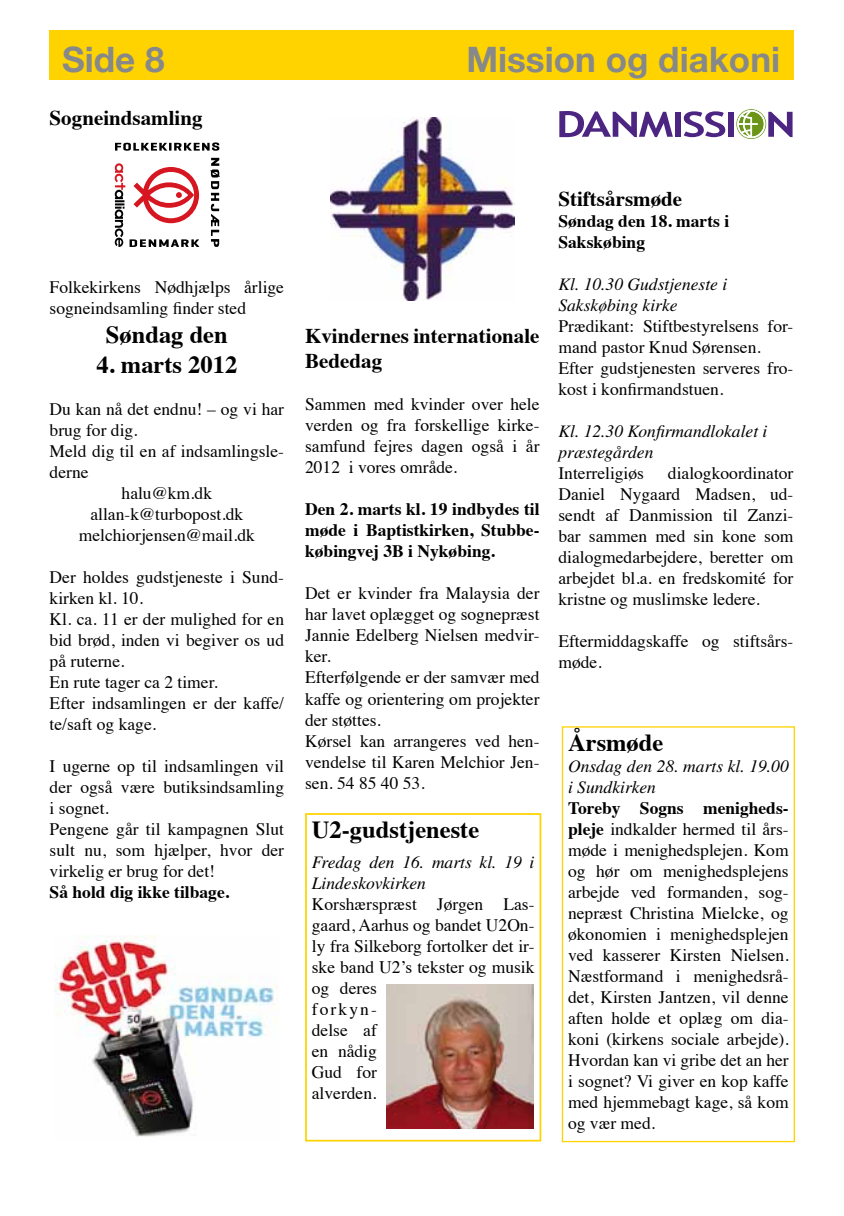
<style>
.page{position:relative;width:844px;height:1216px;background:#fff}
.page>*{position:absolute;margin:0;border:0;box-sizing:border-box;transform-origin:0 0}
.t1{font:700 35px "Helvetica Neue";color:#87888a}
.t2{font:700 24.5px "Times";color:#000}
.t3{font:700 21px/25.2px "Times";color:#000}
.t4{font:17.5px/21px "Times";color:#000}
.t5{font:italic 17.5px/21px "Times";color:#000}
.t6{font:700 17.5px/21px "Times";color:#000;text-align:justify}
.s1{font-weight:700}
</style>
<div class="page">
<div style="left:50px;top:30px;width:744px;height:49px;background:#ffd300"></div>
<svg style="left:210px;top:158px;width:9px;height:89px"></svg>
<svg style="left:115px;top:142px;width:104px;height:9px"></svg>
<svg style="left:115px;top:163px;width:84px;height:84px"></svg>
<img style="left:55px;top:935px;width:223px;height:202px">
<img style="left:330px;top:117px;width:184px;height:184px">
<svg style="left:559px;top:111px;width:113px;height:26px"></svg>
<div style="left:674px;top:112px;width:6px;height:25px;background:#4c2582"></div>
<svg style="left:683px;top:111px;width:42px;height:26px"></svg>
<div style="left:728px;top:112px;width:6px;height:25px;background:#4c2582"></div>
<svg style="left:736px;top:109px;width:56px;height:30px"></svg>
<div style="left:305px;top:813px;width:236px;height:328px;border:2px solid #ffd300"></div>
<div style="left:561px;top:726px;width:233px;height:416px;border:1px solid #ffd300"></div>
<img style="left:386px;top:984px;width:147px;height:144px">
<h1 class="t1" style="left:62px;top:38px;width:104px">Side 8</h1>
<h1 class="t1" style="left:466px;top:38px;width:315px">Mission og diakoni</h1>
<p class="t3" style="left:50px;top:103px;width:154px">Sogneindsamling</p>
<p class="t4" style="left:50px;top:275px;width:236px">Folkekirkens Nødhjælps årlige sogneindsamling finder sted</p>
<h2 class="t2" style="left:106px;top:312px;width:123px">Søndag den</h2>
<h2 class="t2" style="left:96px;top:341px;width:142px">4. marts 2012</h2>
<p class="t4" style="left:50px;top:397px;width:236px">Du kan nå det endnu! – og vi har</p>
<p class="t4" style="left:50px;top:418px;width:89px">brug for dig.</p>
<p class="t4" style="left:50px;top:439px;width:236px">Meld dig til en af indsamlingsle-</p>
<p class="t4" style="left:50px;top:460px;width:40px">derne</p>
<p class="t4" style="left:121px;top:481px;width:92px">halu@km.dk</p>
<p class="t4" style="left:90px;top:502px;width:154px">allan-k@turbopost.dk</p>
<p class="t4" style="left:79px;top:523px;width:178px">melchiorjensen@mail.dk</p>
<p class="t4" style="left:50px;top:565px;width:236px">Der holdes gudstjeneste i Sund&shy;kirken kl. 10.<br>Kl. ca. 11 er der mulighed for en bid brød, inden vi begiver os ud på ruterne.<br>En rute tager ca 2 timer.<br>Efter indsamlingen er der kaffe/ te/saft og kage.</p>
<p class="t4" style="left:50px;top:754px;width:236px">I ugerne op til indsamlingen vil der også være butiksindsamling i sognet.<br>Pengene går til kampagnen Slut sult nu, som hjælper, hvor der virkelig er brug for det!</p>
<p class="t6" style="left:50px;top:879px;width:181px">Så hold dig ikke tilbage.</p>
<p class="t3" style="left:305px;top:321px;width:236px">Kvindernes internationale<br>Bededag</p>
<p class="t4" style="left:305px;top:392px;width:236px;text-align:justify">Sammen med kvinder over hele verden og fra forskellige kirke&shy;samfund fejres dagen også i år 2012 i vores område.</p>
<p class="t6" style="left:305px;top:497px;width:236px">Den 2. marts kl. 19 indbydes til møde i Baptistkirken, Stubbe&shy;købingvej 3B i Nykøbing.</p>
<p class="t4" style="left:305px;top:581px;width:236px">Det er kvinder fra Malaysia der har lavet oplægget og sognepræst<br>Jannie Edelberg Nielsen medvir&shy;ker.<br>Efterfølgende er der samvær med kaffe og orientering om projekter der støttes.<br>Kørsel kan arrangeres ved hen&shy;vendelse til Karen Melchior Jen&shy;sen. 54 85 40 53.</p>
<h2 class="t2" style="left:312px;top:806px;width:169px">U2-gudstjeneste</h2>
<p class="t5" style="left:312px;top:851px;width:224px">Fredag den 16. marts kl. 19 i<br>Lindeskovkirken</p>
<p class="t4" style="left:312px;top:892px;width:224px">Korshærspræst Jørgen Las&shy;gaard, Aarhus og bandet U2On&shy;ly fra Silkeborg fortolker det ir&shy;ske band U2’s tekster og musik og deres<br>forkyn-<br>delse af<br>en nådig<br>Gud for<br>alverden.</p>
<p class="t3" style="left:558px;top:184px;width:125px">Stiftsårsmøde</p>
<p class="t6" style="left:558px;top:208px;width:172px">Søndag den 18. marts i<br>Sakskøbing</p>
<p class="t5" style="left:558px;top:273px;width:170px">Kl. 10.30 Gudstjeneste i<br>Sakskøbing kirke</p>
<p class="t4" style="left:558px;top:314px;width:236px">Prædikant: Stiftbestyrelsens for&shy;mand pastor Knud Sørensen.<br>Efter gudstjenesten serveres fro&shy;kost i konfirmandstuen.</p>
<p class="t5" style="left:558px;top:420px;width:210px">Kl. 12.30 Konfirmandlokalet i præstegården</p>
<p class="t4" style="left:558px;top:461px;width:87px">Interreligiøs</p>
<p class="t4" style="left:558px;top:461px;width:236px;text-align:justify;text-indent:109px">dialogkoordinator Daniel Nygaard Madsen, ud&shy;sendt af Danmission til Zanzi&shy;bar sammen med sin kone som dialogmedarbejdere, beretter om arbejdet bl.a. en fredskomité for kristne og muslimske ledere.</p>
<p class="t4" style="left:558px;top:629px;width:236px">Eftermiddagskaffe og stiftsårs&shy;møde.</p>
<h2 class="t2" style="left:568px;top:719px;width:97px">Årsmøde</h2>
<p class="t5" style="left:568px;top:755px;width:222px">Onsdag den 28. marts kl. 19.00 i Sundkirken</p>
<p class="t4" style="left:568px;top:796px;width:222px;text-align:justify"><span class="s1">Toreby Sogns menigheds&shy;pleje</span> indkalder hermed til års&shy;møde i menighedsplejen. Kom og hør om menighedsplejens arbejde ved formanden, sog&shy;nepræst Christina Mielcke, og økonomien i menighedsplejen ved kasserer Kirsten Nielsen.<br>Næstformand i menighedsrå&shy;det, Kirsten Jantzen, vil denne aften holde et oplæg om dia&shy;koni (kirkens sociale arbejde).<br>Hvordan kan vi gribe det an her i sognet? Vi giver en kop kaffe med hjemmebagt kage, så kom og vær med.</p>
</div>
